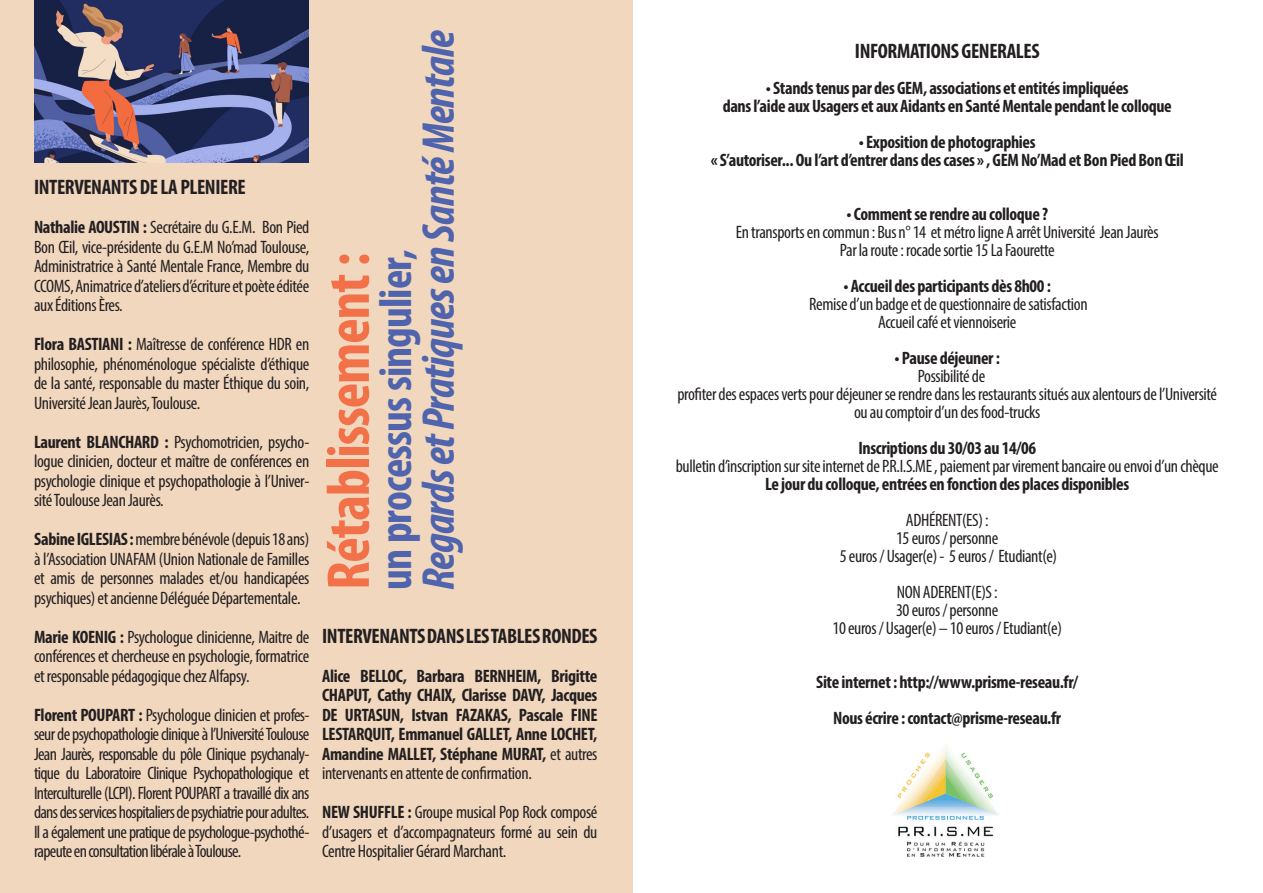
<style>
.page{position:relative;width:1263px;height:893px;background:#fff}
.page>*{position:absolute;margin:0;border:0;box-sizing:border-box;transform-origin:0 0}
.t1{font:700 condensed 60.9px "Myriad Pro";letter-spacing:-.02em;color:#f37149}
.t2{font:italic 700 condensed 46.2px "Myriad Pro";letter-spacing:-.02em;color:#4f64ac}
.t3{font:700 condensed 46.2px "Myriad Pro";letter-spacing:-.02em;color:#4f64ac}
.t4{font:700 condensed 21px "Myriad Pro";letter-spacing:-.02em;color:#231f20}
.t5{font:condensed 18px/19.5px "Myriad Pro";letter-spacing:-.02em;color:#231f20;text-align:justify}
.t6{font:700 condensed 18px/19.5px "Myriad Pro";letter-spacing:-.02em;color:#231f20;text-align:justify}
.s1{font-weight:700}
.s2{font-weight:400}
</style>
<div class="page">
<div style="left:0;top:0;width:632px;height:893px;background:#f0d7be"></div>
<img style="left:34px;top:0;width:274px;height:162px">
<img style="left:893px;top:747px;width:105px;height:110px">
<p class="t4" style="left:34px;top:174px;width:213px">INTERVENANTS DE LA PLENIERE</p>
<p class="t5" style="left:34px;top:217px;width:277px"><span class="s1">Nathalie AOUSTIN :</span> Secrétaire du G.E.M. Bon Pied Bon Œil, vice-présidente du G.E.M No’mad Toulouse, Administratrice à Santé Mentale France, Membre du CCOMS, Animatrice d’ateliers d’écriture et poète éditée aux Éditions Ères.</p>
<p class="t5" style="left:34px;top:334px;width:277px"><span class="s1">Flora BASTIANI :</span> Maîtresse de conférence HDR en philosophie, phénoménologue spécialiste d’éthique de la santé, responsable du master Éthique du soin, Université Jean Jaurès, Toulouse.</p>
<p class="t5" style="left:34px;top:432px;width:277px"><span class="s1">Laurent BLANCHARD :</span> Psychomotricien, psycho&shy;logue clinicien, docteur et maître de conférences en psychologie clinique et psychopathologie à l’Univer&shy;sité Toulouse Jean Jaurès.</p>
<p class="t5" style="left:34px;top:529px;width:277px"><span class="s1">Sabine IGLESIAS :</span> membre bénévole (depuis 18 ans) à l’Association UNAFAM (Union Nationale de Familles et amis de personnes malades et/ou handicapées psychiques) et ancienne Déléguée Départementale.</p>
<p class="t5" style="left:34px;top:627px;width:277px"><span class="s1">Marie KOENIG :</span> Psychologue clinicienne, Maitre de conférences et chercheuse en psychologie, formatrice et responsable pédagogique chez Alfapsy.</p>
<p class="t5" style="left:34px;top:705px;width:277px"><span class="s1">Florent POUPART :</span> Psychologue clinicien et profes&shy;seur de psychopathologie clinique à l’Université Toulouse Jean Jaurès, responsable du pôle Clinique psychanaly&shy;tique du Laboratoire Clinique Psychopathologique et Interculturelle (LCPI). Florent POUPART a travaillé dix ans dans des services hospitaliers de psychiatrie pour adultes.<br>Il a également une pratique de psychologue-psychothé&shy;rapeute en consultation libérale à Toulouse.</p>
<p class="t2" style="left:410px;top:590px;width:561px;rotate:-90deg">Regards et Pratiques en Santé Mentale</p>
<p class="t1" style="left:310px;top:590px;width:339px;rotate:-90deg">Rétablissement :</p>
<p class="t3" style="left:367px;top:590px;width:342px;rotate:-90deg">un processus singulier,</p>
<p class="t4" style="left:322px;top:622px;width:277px">INTERVENANTS DANS LES TABLES RONDES</p>
<p class="t6" style="left:322px;top:665px;width:277px">Alice BELLOC, Barbara BERNHEIM, Brigitte CHAPUT, Cathy CHAIX, Clarisse DAVY, Jacques DE URTASUN, Istvan FAZAKAS, Pascale FINE LESTARQUIT, Emmanuel GALLET, Anne LOCHET, Amandine MALLET, Stéphane MURAT, <span class="s2">et autres intervenants en attente de confirmation.</span></p>
<p class="t5" style="left:322px;top:802px;width:277px"><span class="s1">NEW SHUFFLE :</span> Groupe musical Pop Rock composé d’usagers et d’accompagnateurs formé au sein du Centre Hospitalier Gérard Marchant.</p>
<p class="t4" style="left:855px;top:38px;width:186px">INFORMATIONS GENERALES</p>
<p class="t6" style="left:766px;top:78px;width:364px">• Stands tenus par des GEM, associations et entités impliquées</p>
<p class="t6" style="left:723px;top:96px;width:451px">dans l’aide aux Usagers et aux Aidants en Santé Mentale pendant le colloque</p>
<p class="t6" style="left:859px;top:132px;width:178px">• Exposition de photographies</p>
<p class="t6" style="left:711px;top:150px;width:475px">« S’autoriser... Ou l’art d’entrer dans des cases » , GEM No’Mad et Bon Pied Bon Œil</p>
<p class="t6" style="left:846px;top:204px;width:203px">• Comment se rendre au colloque ?</p>
<p class="t5" style="left:736px;top:222px;width:424px">En transports en commun : Bus n° 14 et métro ligne A arrêt Université Jean Jaurès</p>
<p class="t5" style="left:840px;top:240px;width:217px">Par la route : rocade sortie 15 La Faourette--</p>
<p class="t6" style="left:843px;top:276px;width:209px">• Accueil des participants dès 8h00 :</p>
<p class="t5" style="left:809px;top:294px;width:280px">Remise d’un badge et de questionnaire de satisfaction</p>
<p class="t5" style="left:878px;top:312px;width:140px">Accueil café et viennoiserie</p>
<p class="t6" style="left:894px;top:348px;width:107px">• Pause déjeuner :</p>
<p class="t5" style="left:918px;top:366px;width:69px">Possibilité de</p>
<p class="t5" style="left:677px;top:384px;width:541px">profiter des espaces verts pour déjeuner se rendre dans les restaurants situés aux alentours de l’Université</p>
<p class="t5" style="left:854px;top:402px;width:188px">ou au comptoir d’un des food-trucks</p>
<p class="t6" style="left:858px;top:438px;width:179px">Inscriptions du 30/03 au 14/06</p>
<p class="t5" style="left:676px;top:456px;width:544px">bulletin d’inscription sur site internet de P.R.I.S.ME , paiement par virement bancaire ou envoi d’un chèque</p>
<p class="t6" style="left:765px;top:474px;width:366px">Le jour du colloque, entrées en fonction des places disponibles</p>
<p class="t5" style="left:906px;top:510px;width:84px">ADHÉRENT(ES) :</p>
<p class="t5" style="left:896px;top:528px;width:104px">15 euros / personne</p>
<p class="t5" style="left:840px;top:546px;width:219px">5 euros / Usager(e) - 5 euros / Etudiant(e)</p>
<p class="t5" style="left:897px;top:582px;width:102px">NON ADERENT(E)S :</p>
<p class="t5" style="left:896px;top:600px;width:104px">30 euros / personne</p>
<p class="t5" style="left:832px;top:618px;width:231px">10 euros / Usager(e) – 10 euros / Etudiant(e)</p>
<p class="t6" style="left:816px;top:672px;width:264px">Site internet : http://www.prisme-reseau.fr/</p>
<p class="t6" style="left:833px;top:708px;width:229px">Nous écrire : contact@prisme-reseau.fr</p>
</div>
